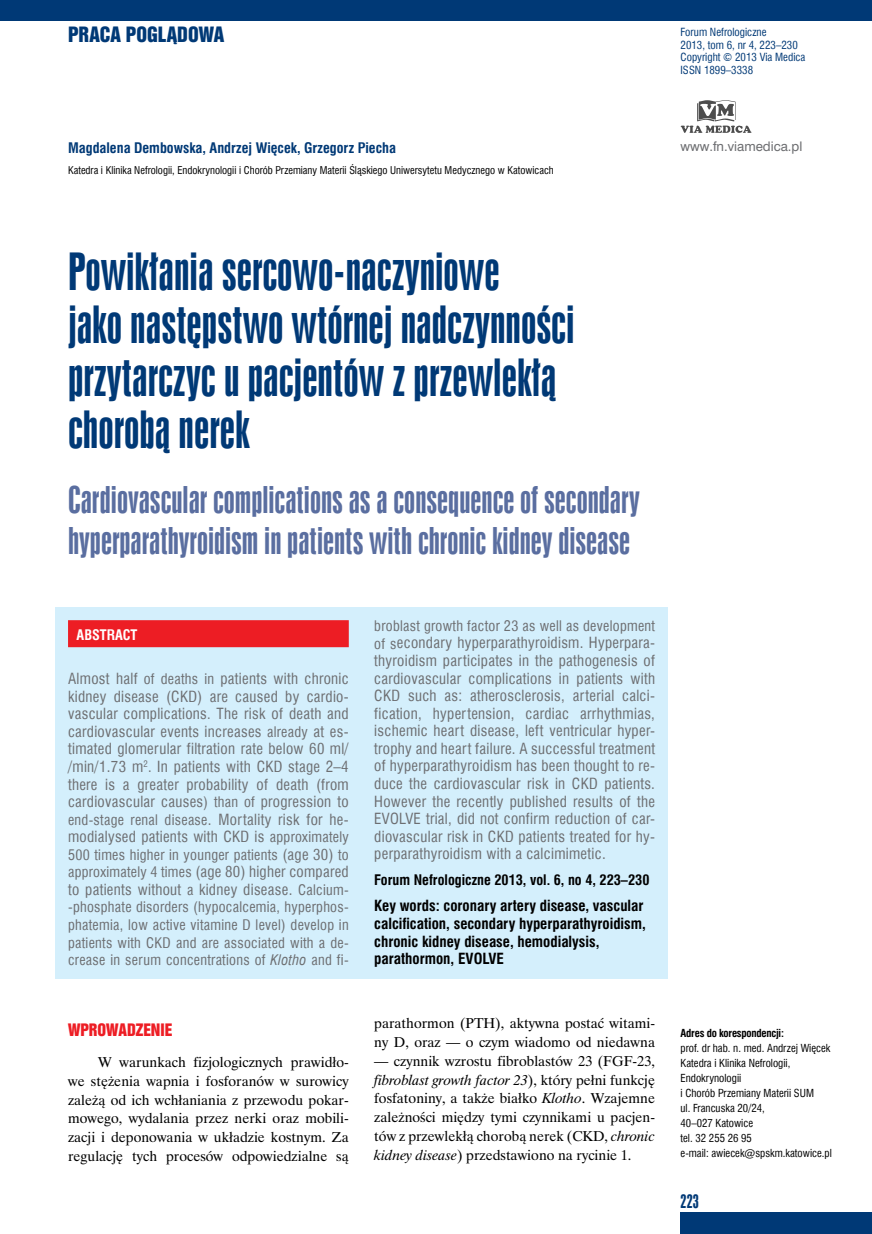
<style>
.page{position:relative;width:872px;height:1234px;background:#fff}
.page>*{position:absolute;margin:0;border:0;box-sizing:border-box;transform-origin:0 0}
.t1{font:48px/52.5px "Swis 924 EU";color:#003976}
.t2{font:34.5px/41.4px "Swis 924 EU";color:#5a6ea0}
.t3{font:19.35px "Swis 921 EU";color:#003976}
.t4{font:18px "Swis 924 EU";color:#003976}
.t5{font:15.75px "Swis 921 EU";color:#ed1d24}
.t6{font:15px/17.5px "Swis 721 Cn EU";letter-spacing:.02em;color:#6d6e71;text-align:justify}
.t7{font:700 15px/17.5px "Swis 721 Cn EU";color:#000}
.t8{font:14.25px/18.8px "Time Ibis EE";color:#000;text-align:justify}
.t9{font:14.25px/17.5px "Swis 721 Cn EU";letter-spacing:.02em;color:#6d6e71;text-align:justify}
.t10{font:700 14.25px "Swis 721 Cn EU";color:#003976}
.t11{font:700 14.25px "Swis 721 Cn EU";color:#000}
.t12{font:700 14.25px "Swis 721 Cn EU";color:#fff}
.t13{font:12.3px "Swis 721 PL";color:#6d6e71}
.t14{font:10.95px/12.6px "Swis 721 Cn EU";color:#003976}
.t15{font:10.8px/15px "Swis 721 Cn EU";color:#000}
.t16{font:700 10.8px "Swis 721 Cn EU";letter-spacing:-.02em;color:#000}
.t17{font:10.5px "Swis 721 Cn EU";color:#000}
.s1{font-size:14.25px}
.s2{font-size:15px}
.s3{font-style:italic}
</style>
<div class="page">
<div style="left:680px;top:1212px;width:192px;height:21px;background:#003976"></div>
<div style="left:0;top:0;width:872px;height:21px;background:#003976"></div>
<svg style="left:680px;top:100px;width:71px;height:33px"></svg>
<div style="left:55px;top:607px;width:613px;height:371px;background:#d4effc"></div>
<div style="left:68px;top:620px;width:281px;height:27px;background:#ed1d24"></div>
<p class="t3" style="left:68px;top:22px;width:158px">PRACA POGLĄDOWA</p>
<p class="t10" style="left:68px;top:139px;width:329px">Magdalena Dembowska, Andrzej Więcek, Grzegorz Piecha</p>
<p class="t17" style="left:68px;top:163px;width:487px">Katedra i Klinika Nefrologii, Endokrynologii i Chorób Przemiany Materii Śląskiego Uniwersytetu Medycznego w Katowicach</p>
<p class="t14" style="left:680px;top:26px;width:126px">Forum Nefrologiczne<br>2013, tom 6, nr 4, 223–230<br>Copyright © 2013 Via Medica<br>ISSN 1899–3338</p>
<p class="t13" style="left:680px;top:138px;width:123px">www.fn.viamedica.pl</p>
<h1 class="t1" style="left:68px;top:246px;width:508px">Powikłania sercowo-naczyniowe<br>jako następstwo wtórnej nadczynności przytarczyc u pacjentów z przewlekłą chorobą nerek</h1>
<h2 class="t2" style="left:68px;top:479px;width:573px">Cardiovascular complications as a consequence of secondary hyperparathyroidism in patients with chronic kidney disease</h2>
<p class="t12" style="left:77px;top:625px;width:62px">ABSTRACT</p>
<p class="t6" style="left:68px;top:669px;width:282px">Almost half <span class="s1">of deaths in</span> patients with chronic kidney disease (CKD) are caused by cardio&shy;vascular complications<span class="s1">.</span> The risk of death and cardiovascular events increases <span class="s1">already</span> at es&shy;timated glomerular filtration rate below 60 ml/ /min/1.73 m<sup>2</sup><span class="s1">.</span> In patients with CKD stage 2–4 there is a greater probability of death (from cardiovascular causes<span class="s1">) than of</span> progression to</p>
<p class="t9" style="left:68px;top:810px;width:282px">end-stage renal disease<span class="s2">. Mortality risk for he-</span></p>
<p class="t6" style="left:68px;top:827px;width:282px">modialysed patients with CKD is <span class="s1">approximately</span></p>
<p class="t9" style="left:68px;top:845px;width:282px">500 times higher in younger patients <span class="s2">(age 30)</span> to</p>
<p class="t6" style="left:68px;top:862px;width:282px"><span class="s1">approximately 4 times</span> (age 80) higher compared to patients without <span class="s1">a</span> kidney disease. <span class="s1">Calcium-</span></p>
<p class="t9" style="left:68px;top:898px;width:282px">-phosphate disorders (hypocalcemia, hyperphos&shy;phatemia, low active vitamine D level) develop in patients with CKD and are associated with a de&shy;crease in serum concentrations of <span class="s3">Klotho</span> and fi-</p>
<p class="t5" style="left:68px;top:1018px;width:106px">WPROWADZENIE</p>
<p class="t8" style="left:68px;top:1052px;width:282px;text-indent:30px">W warunkach fizjologicznych prawidło&shy;we stężenia wapnia i fosforanów w surowicy zależą od ich wchłaniania z przewodu pokar&shy;mowego, wydalania przez nerki oraz mobili&shy;zacji i deponowania w układzie kostnym. Za regulację tych procesów odpowiedzialne są</p>
<p class="t9" style="left:374px;top:616px;width:282px">broblast growth factor 23 as well as development</p>
<p class="t6" style="left:374px;top:634px;width:282px"><span class="s1">of s</span>econdary hyperparathyroidism. Hyperpara&shy;thyroidism participates in the pathogenesis of cardiovascular complications in patients with CKD such as: atherosclerosis, arterial calci&shy;fication, hypertension, cardiac arrhythmias, ischemic heart disease, left ventricular hyper&shy;trophy and heart failure. A successful treatment of hyperparathyroidism has been thought to re&shy;duce the cardiovascular risk in CKD patients.<br>However the recently published results of the EVOLVE trial, did not confirm reduction of car&shy;diovascular risk in CKD patients treated for hy&shy;perparathyroidism with a calcimimetic.</p>
<p class="t11" style="left:374px;top:871px;width:277px">Forum Nefrologiczne 2013, vol. 6, no 4, 223–230</p>
<p class="t7" style="left:374px;top:897px;width:273px">Key words: coronary artery disease, vascular calcification, secondary hyperparathyroidism, chronic kidney disease, hemodialysis, parathormon, EVOLVE</p>
<p class="t8" style="left:374px;top:1013px;width:282px">parathormon (PTH), aktywna postać witami&shy;ny D, oraz — o czym wiadomo od niedawna</p>
<p class="t8" style="left:374px;top:1051px;width:282px">— czynnik wzrostu fibroblastów 23 (FGF-23, <span class="s3">fibroblast growth factor 23</span>), który pełni funkcję fosfatoniny, a także białko <span class="s3">Klotho</span>. Wzajemne zależności między tymi czynnikami u pacjen&shy;tów z przewlekłą chorobą nerek (CKD, <span class="s3">chronic kidney disease</span>) przedstawiono na rycinie 1.</p>
<p class="t16" style="left:680px;top:1026px;width:105px">Adres do korespondencji:</p>
<p class="t15" style="left:680px;top:1040px;width:153px">prof. dr hab. n. med. Andrzej Więcek<br>Katedra i Klinika Nefrologii,<br>Endokrynologii<br>i Chorób Przemiany Materii SUM<br>ul. Francuska 20/24,<br>40–027 Katowice<br>tel. 32 255 26 95<br>e-mail: awiecek@spskm.katowice.pl</p>
<p class="t4" style="left:680px;top:1190px;width:20px">223</p>
</div>
